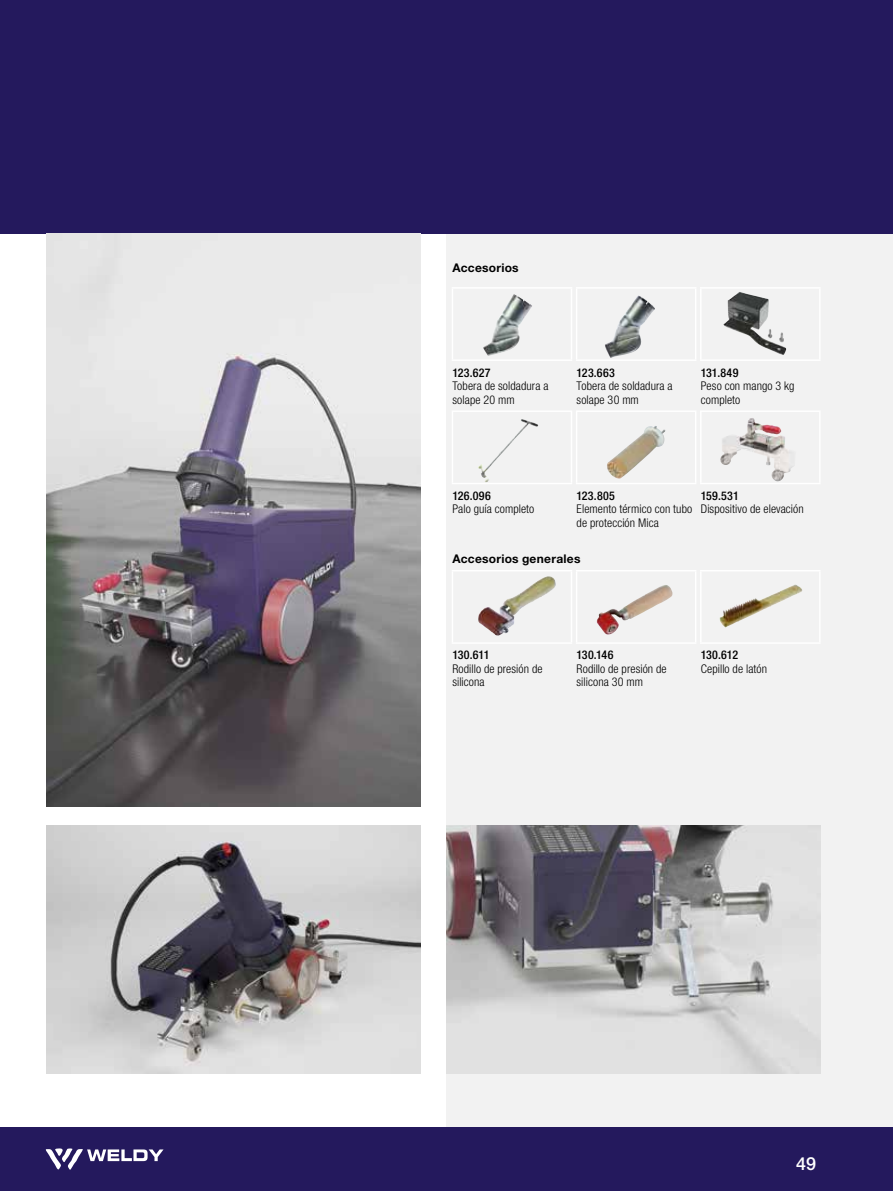
<style>
.page{position:relative;width:893px;height:1191px;background:#fff}
.page>*{position:absolute;margin:0;border:0;box-sizing:border-box;transform-origin:0 0}
.t1{font:500 18px "Helvetica Neue LTW1 G";color:#fff}
.t2{font:300 condensed 12px/13.5px "Helvetica Neue LTW1 G";letter-spacing:.01em;color:#000}
.t3{font:500 condensed 12px "Helvetica Neue LTW1 G";letter-spacing:.02em;color:#000}
.t4{font:700 12px "Helvetica Neue LTW1 G";letter-spacing:.02em;color:#000}
</style>
<div class="page">
<div style="left:446px;top:0;width:447px;height:1191px;background:#f2f2f2"></div>
<div style="left:0;top:1127px;width:893px;height:64px;background:#24195d"></div>
<div style="left:0;top:0;width:893px;height:234px;background:#24195d"></div>
<svg style="left:45px;top:1148px;width:119px;height:22px"></svg>
<img style="left:47px;top:826px;width:374px;height:247px">
<img style="left:446px;top:826px;width:375px;height:247px">
<img style="left:47px;top:234px;width:374px;height:572px">
<hr style="left:452px;top:287px;width:120px;height:2px;background:#fff">
<hr style="left:452px;top:289px;width:1px;height:70px;background:#fff">
<hr style="left:576px;top:287px;width:120px;height:2px;background:#fff">
<hr style="left:700px;top:287px;width:121px;height:2px;background:#fff">
<hr style="left:819px;top:289px;width:2px;height:70px;background:#fff">
<hr style="left:452px;top:359px;width:120px;height:2px;background:#fff">
<hr style="left:576px;top:359px;width:120px;height:2px;background:#fff">
<hr style="left:700px;top:359px;width:121px;height:2px;background:#fff">
<hr style="left:452px;top:410px;width:120px;height:2px;background:#fff">
<hr style="left:452px;top:412px;width:1px;height:71px;background:#fff">
<hr style="left:576px;top:410px;width:120px;height:2px;background:#fff">
<hr style="left:700px;top:410px;width:121px;height:2px;background:#fff">
<hr style="left:819px;top:412px;width:2px;height:71px;background:#fff">
<hr style="left:452px;top:483px;width:120px;height:1px;background:#fff">
<hr style="left:576px;top:483px;width:120px;height:1px;background:#fff">
<hr style="left:700px;top:483px;width:121px;height:1px;background:#fff">
<hr style="left:576px;top:289px;width:1px;height:70px;background:#fff">
<hr style="left:576px;top:412px;width:1px;height:71px;background:#fff">
<hr style="left:571px;top:289px;width:1px;height:70px;background:#fff">
<hr style="left:571px;top:412px;width:1px;height:71px;background:#fff">
<hr style="left:695px;top:289px;width:1px;height:70px;background:#fff">
<hr style="left:695px;top:412px;width:1px;height:71px;background:#fff">
<hr style="left:700px;top:289px;width:1px;height:70px;background:#fff">
<hr style="left:700px;top:412px;width:1px;height:71px;background:#fff">
<img style="left:483px;top:294px;width:49px;height:62px">
<img style="left:605px;top:295px;width:50px;height:63px">
<img style="left:723px;top:292px;width:64px;height:63px">
<img style="left:478px;top:419px;width:61px;height:63px">
<img style="left:607px;top:426px;width:58px;height:53px">
<img style="left:720px;top:418px;width:54px;height:48px">
<hr style="left:452px;top:570px;width:120px;height:1px;background:#fff">
<hr style="left:452px;top:571px;width:1px;height:71px;background:#fff">
<hr style="left:576px;top:570px;width:120px;height:1px;background:#fff">
<hr style="left:700px;top:570px;width:121px;height:1px;background:#fff">
<hr style="left:819px;top:571px;width:2px;height:71px;background:#fff">
<hr style="left:452px;top:642px;width:120px;height:2px;background:#fff">
<hr style="left:576px;top:642px;width:120px;height:2px;background:#fff">
<hr style="left:700px;top:642px;width:121px;height:2px;background:#fff">
<hr style="left:576px;top:571px;width:1px;height:71px;background:#fff">
<hr style="left:571px;top:571px;width:1px;height:71px;background:#fff">
<hr style="left:695px;top:571px;width:1px;height:71px;background:#fff">
<hr style="left:700px;top:571px;width:1px;height:71px;background:#fff">
<img style="left:478px;top:576px;width:69px;height:59px">
<img style="left:597px;top:585px;width:76px;height:49px">
<img style="left:723px;top:585px;width:72px;height:28px">
<p class="t4" style="left:452px;top:260px;width:68px">Accesorios</p>
<p class="t3" style="left:452px;top:365px;width:40px">123.627</p>
<p class="t3" style="left:577px;top:365px;width:40px">123.663</p>
<p class="t3" style="left:701px;top:365px;width:39px">131.849</p>
<p class="t2" style="left:452px;top:379px;width:98px">Tobera de soldadura a solape 20 mm</p>
<p class="t2" style="left:577px;top:379px;width:98px">Tobera de soldadura a solape 30 mm</p>
<p class="t2" style="left:701px;top:379px;width:95px">Peso con mango 3 kg completo</p>
<p class="t3" style="left:452px;top:488px;width:40px">126.096</p>
<p class="t3" style="left:577px;top:488px;width:40px">123.805</p>
<p class="t3" style="left:701px;top:488px;width:40px">159.531</p>
<p class="t2" style="left:452px;top:502px;width:83px">Palo guía completo</p>
<p class="t2" style="left:577px;top:502px;width:117px">Elemento térmico con tubo de protección Mica</p>
<p class="t2" style="left:701px;top:502px;width:104px">Dispositivo de elevación</p>
<p class="t4" style="left:452px;top:551px;width:130px">Accesorios generales</p>
<p class="t3" style="left:452px;top:648px;width:39px">130.611</p>
<p class="t3" style="left:577px;top:648px;width:38px">130.146</p>
<p class="t3" style="left:701px;top:648px;width:39px">130.612</p>
<p class="t2" style="left:452px;top:662px;width:92px">Rodillo de presión de silicona</p>
<p class="t2" style="left:577px;top:662px;width:92px">Rodillo de presión de silicona 30 mm</p>
<p class="t2" style="left:701px;top:662px;width:68px">Cepillo de latón</p>
<h1 class="t1" style="left:796px;top:1152px;width:22px">49</h1>
</div>
